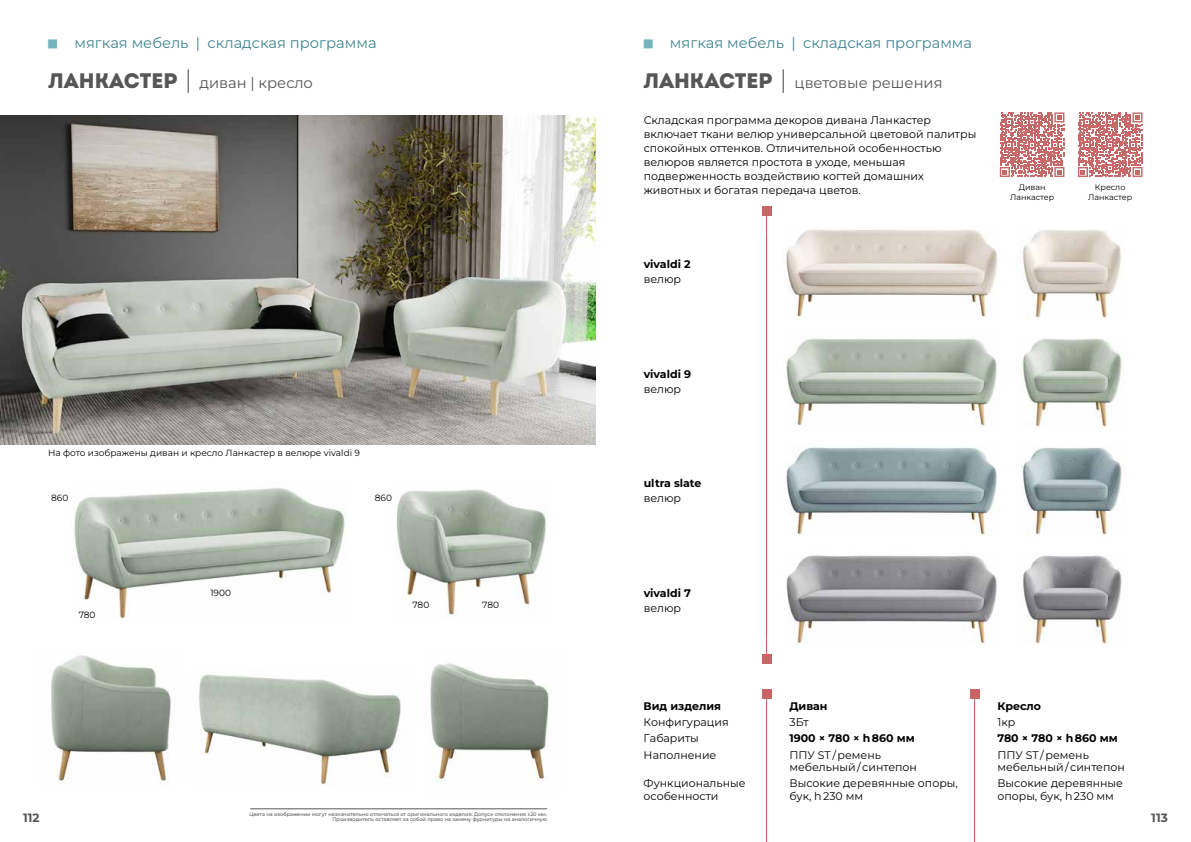
<style>
.page{position:relative;width:1191px;height:842px;background:#fff}
.page>*{position:absolute;margin:0;border:0;box-sizing:border-box;transform-origin:0 0}
.t1{font:14.7px "Montserrat";color:#428692}
.t2{font:14.7px "Montserrat";color:#565655}
.t3{font:700 12px "Montserrat";color:#565655}
.t4{font:11px/14px "Montserrat";color:#000}
.t5{font:700 11px "Montserrat";color:#000}
.t6{font:9px "Montserrat";color:#000}
.t7{font:8px/9.6px "Montserrat";color:#000;text-align:center}
.t8{font:500 5px/5.7px "Montserrat";color:#565655;text-align:right}
.s1{font-size:23px;color:#75b4bf}
.s2{font-family:"Intro Demo Black CAPS";font-size:21px}
.s3{font-weight:300;font-size:25px}
</style>
<div class="page">
<img style="left:74px;top:488px;width:272px;height:132px">
<img style="left:396px;top:489px;width:150px;height:126px">
<img style="left:786px;top:229px;width:213px;height:89px">
<img style="left:1023px;top:229px;width:99px;height:90px">
<img style="left:786px;top:338px;width:211px;height:89px">
<img style="left:1021px;top:338px;width:103px;height:90px">
<img style="left:786px;top:447px;width:211px;height:88px">
<img style="left:1021px;top:447px;width:101px;height:90px">
<img style="left:786px;top:555px;width:211px;height:89px">
<img style="left:1023px;top:555px;width:99px;height:90px">
<img style="left:0;top:115px;width:595px;height:329px">
<hr style="left:766px;top:235px;width:1px;height:423px;background:#c96567">
<div style="left:762px;top:654px;width:9px;height:9px;background:#c96567"></div>
<hr style="left:766px;top:211px;width:1px;height:423px;background:#c96567">
<div style="left:762px;top:206px;width:9px;height:9px;background:#c96567"></div>
<hr style="left:766px;top:694px;width:1px;height:148px;background:#c96567">
<div style="left:762px;top:690px;width:9px;height:9px;background:#c96567"></div>
<hr style="left:974px;top:694px;width:1px;height:148px;background:#c96567">
<div style="left:970px;top:690px;width:9px;height:9px;background:#c96567"></div>
<img style="left:51px;top:655px;width:120px;height:129px">
<img style="left:430px;top:663px;width:119px;height:119px">
<img style="left:199px;top:674px;width:202px;height:111px">
<svg style="left:1077px;top:112px;width:65px;height:65px"></svg>
<svg style="left:999px;top:112px;width:65px;height:65px"></svg>
<hr style="left:250px;top:808px;width:297px;height:1px;background:#565655">
<h1 class="t1" style="left:46px;top:32px;width:332px"><span class="s1">■</span> мягкая мебель | cкладская программа</h1>
<h1 class="t2" style="left:48px;top:73px;width:266px"><span class="s2">Ланкастер</span> <span class="s3">|</span> диван | кресло</h1>
<p class="t6" style="left:48px;top:446px;width:313px">На фото изображены диван и кресло Ланкастер в велюре vivaldi 9</p>
<p class="t6" style="left:51px;top:491px;width:19px">860</p>
<p class="t6" style="left:375px;top:491px;width:19px">860</p>
<p class="t6" style="left:79px;top:609px;width:18px">780</p>
<p class="t6" style="left:210px;top:587px;width:22px">1900</p>
<p class="t6" style="left:412px;top:599px;width:18px">780</p>
<p class="t6" style="left:482px;top:599px;width:18px">780</p>
<h1 class="t1" style="left:641px;top:32px;width:332px"><span class="s1">■</span> мягкая мебель | cкладская программа</h1>
<h1 class="t2" style="left:643px;top:73px;width:301px"><span class="s2">Ланкастер</span> <span class="s3">|</span> цветовые решения</h1>
<p class="t4" style="left:643px;top:113px;width:334px">Складская программа декоров дивана Ланкастер включает ткани велюр универсальной цветовой палитры спокойных оттенков. Отличительной особенностью велюров является простота в уходе, меньшая подверженность воздействию когтей домашних животных и богатая передача цветов.</p>
<p class="t5" style="left:643px;top:256px;width:48px">vivaldi 2</p>
<p class="t4" style="left:643px;top:272px;width:39px">велюр</p>
<p class="t5" style="left:643px;top:366px;width:49px">vivaldi 9</p>
<p class="t4" style="left:643px;top:381px;width:39px">велюр</p>
<p class="t5" style="left:643px;top:475px;width:59px">ultra slate</p>
<p class="t4" style="left:643px;top:491px;width:39px">велюр</p>
<p class="t5" style="left:643px;top:585px;width:49px">vivaldi 7</p>
<p class="t4" style="left:643px;top:600px;width:39px">велюр</p>
<p class="t7" style="left:1010px;top:183px;width:46px">Диван<br>Ланкастер</p>
<p class="t7" style="left:1088px;top:183px;width:46px">Кресло<br>Ланкастер</p>
<p class="t5" style="left:643px;top:698px;width:79px">Вид изделия</p>
<p class="t4" style="left:643px;top:714px;width:87px;line-height:16.2px">Конфигурация<br>Габариты<br>Наполнение</p>
<p class="t4" style="left:643px;top:777px;width:103px;line-height:12.5px">Функциональные особенности</p>
<p class="t5" style="left:789px;top:698px;width:40px">Диван</p>
<p class="t4" style="left:789px;top:715px;width:21px">3Бт</p>
<p class="t5" style="left:789px;top:730px;width:127px">1900 × 780 × h 860 мм</p>
<p class="t4" style="left:789px;top:748px;width:129px;line-height:12.5px">ППУ ST / ремень мебельный / синтепон</p>
<p class="t4" style="left:789px;top:777px;width:170px;line-height:12.5px">Высокие деревянные опоры, бук, h 230 мм</p>
<p class="t5" style="left:997px;top:698px;width:45px">Кресло</p>
<p class="t4" style="left:997px;top:715px;width:19px">1кр</p>
<p class="t5" style="left:997px;top:730px;width:122px">780 × 780 × h 860 мм</p>
<p class="t4" style="left:997px;top:748px;width:129px;line-height:12.5px">ППУ ST / ремень мебельный / синтепон</p>
<p class="t4" style="left:997px;top:777px;width:127px;line-height:12.5px">Высокие деревянные опоры, бук, h 230 мм</p>
<p class="t8" style="left:249px;top:811px;width:299px">Цвета на изображении могут незначительно отличаться от оригинального изделия. Допуск отклонения ±20 мм.<br>Производитель оставляет за собой право на замену фурнитуры на аналогичную</p>
<p class="t3" style="left:23px;top:809px;width:18px">112</p>
<p class="t3" style="left:1151px;top:809px;width:18px">113</p>
</div>
